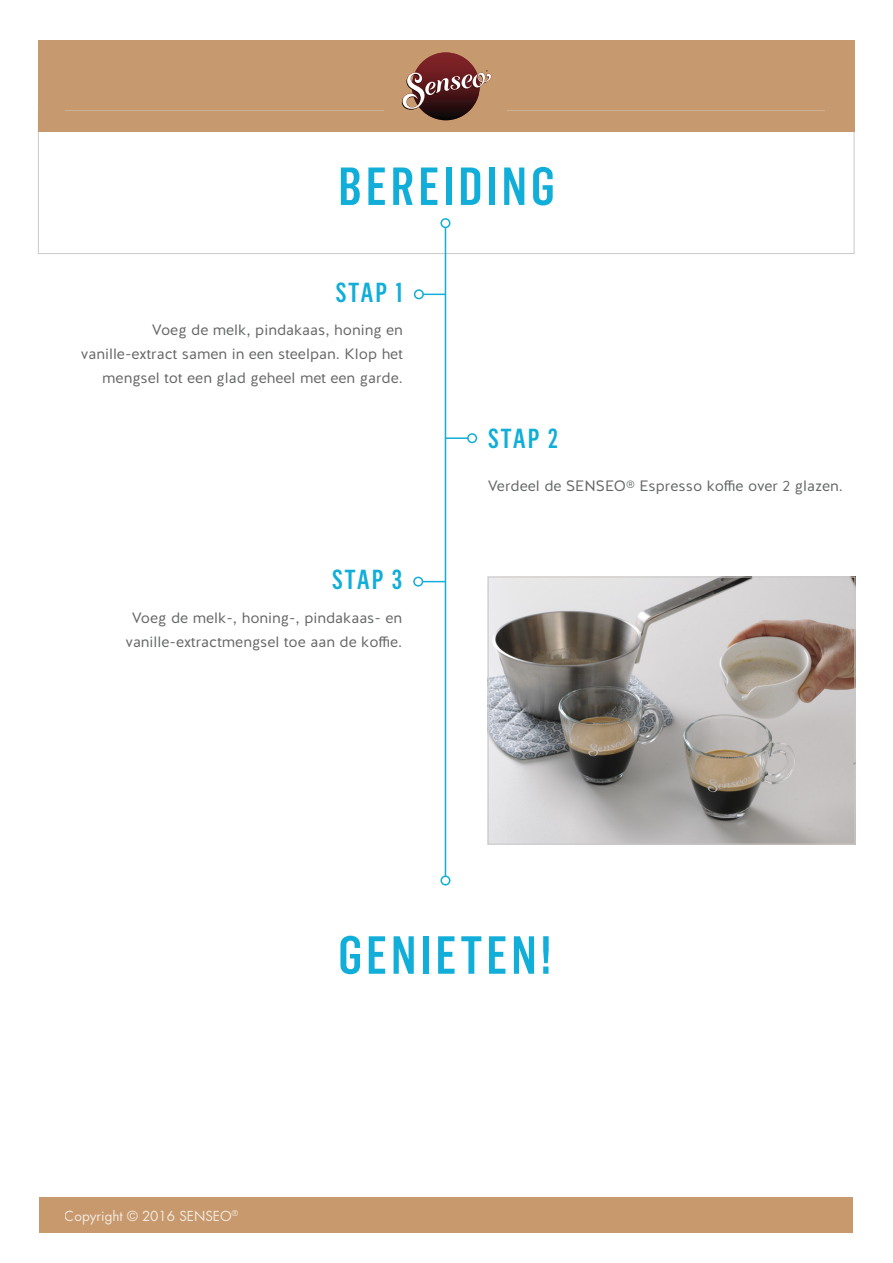
<style>
.page{position:relative;width:893px;height:1263px;background:#fff}
.page>*{position:absolute;margin:0;border:0;box-sizing:border-box;transform-origin:0 0}
.t1{font:500 52.5px "Flama Condensed";letter-spacing:.075em;color:#10aed8}
.t2{font:500 27px "Flama Condensed";letter-spacing:.06em;color:#10aed8}
.t3{font:15px/24px "Halis R";color:#656666;text-align:right}
.t4{font:13.5px "Futura Std";color:#fff}
</style>
<div class="page">
<svg style="left:424px;top:294px;width:21px;height:1px"></svg>
<div style="left:414px;top:289px;width:10px;height:10px;border:2px solid #10aed8;border-radius:50%"></div>
<svg style="left:423px;top:581px;width:22px;height:1px"></svg>
<div style="left:413px;top:577px;width:10px;height:10px;border:2px solid #10aed8;border-radius:50%"></div>
<hr style="left:445px;top:227px;width:1px;height:649px;background:#10aed8">
<div style="left:440px;top:218px;width:10px;height:10px;border:2px solid #10aed8;border-radius:50%"></div>
<hr style="left:445px;top:437px;width:23px;height:2px;background:#10aed8">
<div style="left:467px;top:433px;width:10px;height:10px;border:2px solid #10aed8;border-radius:50%"></div>
<div style="left:440px;top:875px;width:10px;height:10px;border:2px solid #10aed8;border-radius:50%"></div>
<img style="left:490px;top:579px;width:363px;height:263px">
<div style="left:488px;top:577px;width:367px;height:267px;border:1px solid #cbc9c7"></div>
<div style="left:38px;top:41px;width:817px;height:91px;background:#c7996e"></div>
<svg style="left:412px;top:52px;width:68px;height:68px"></svg>
<svg style="left:402px;top:52px;width:89px;height:58px"></svg>
<hr style="left:65px;top:110px;width:319px;height:1px;background:#ccb094">
<hr style="left:507px;top:110px;width:317px;height:1px;background:#ccb094">
<div style="left:39px;top:1198px;width:814px;height:35px;background:#c7996d"></div>
<p class="t1" style="left:338px;top:153px;width:218px">BEREIDING</p>
<p class="t2" style="left:335px;top:276px;width:69px">STAP 1</p>
<p class="t3" style="left:152px;top:318px;width:252px">Voeg de melk, pindakaas, honing en</p>
<p class="t3" style="left:81px;top:342px;width:323px">vanille-extract samen in een steelpan. Klop het mengsel tot een glad geheel met een garde.</p>
<p class="t2" style="left:332px;top:563px;width:72px">STAP 3</p>
<p class="t3" style="left:132px;top:606px;width:272px">Voeg de melk-, honing-, pindakaas- en</p>
<p class="t3" style="left:125px;top:630px;width:278px">vanille-extractmengsel toe aan de koffie.</p>
<p class="t2" style="left:488px;top:422px;width:72px">STAP 2</p>
<p class="t3" style="left:488px;top:474px;width:357px">Verdeel de SENSEO® Espresso koffie over 2 glazen.</p>
<p class="t4" style="left:65px;top:1207px;width:175px">Copyright © 2016 SENSEO<sup>®</sup></p>
<p class="t1" style="left:338px;top:922px;width:214px">GENIETEN!</p>
</div>
